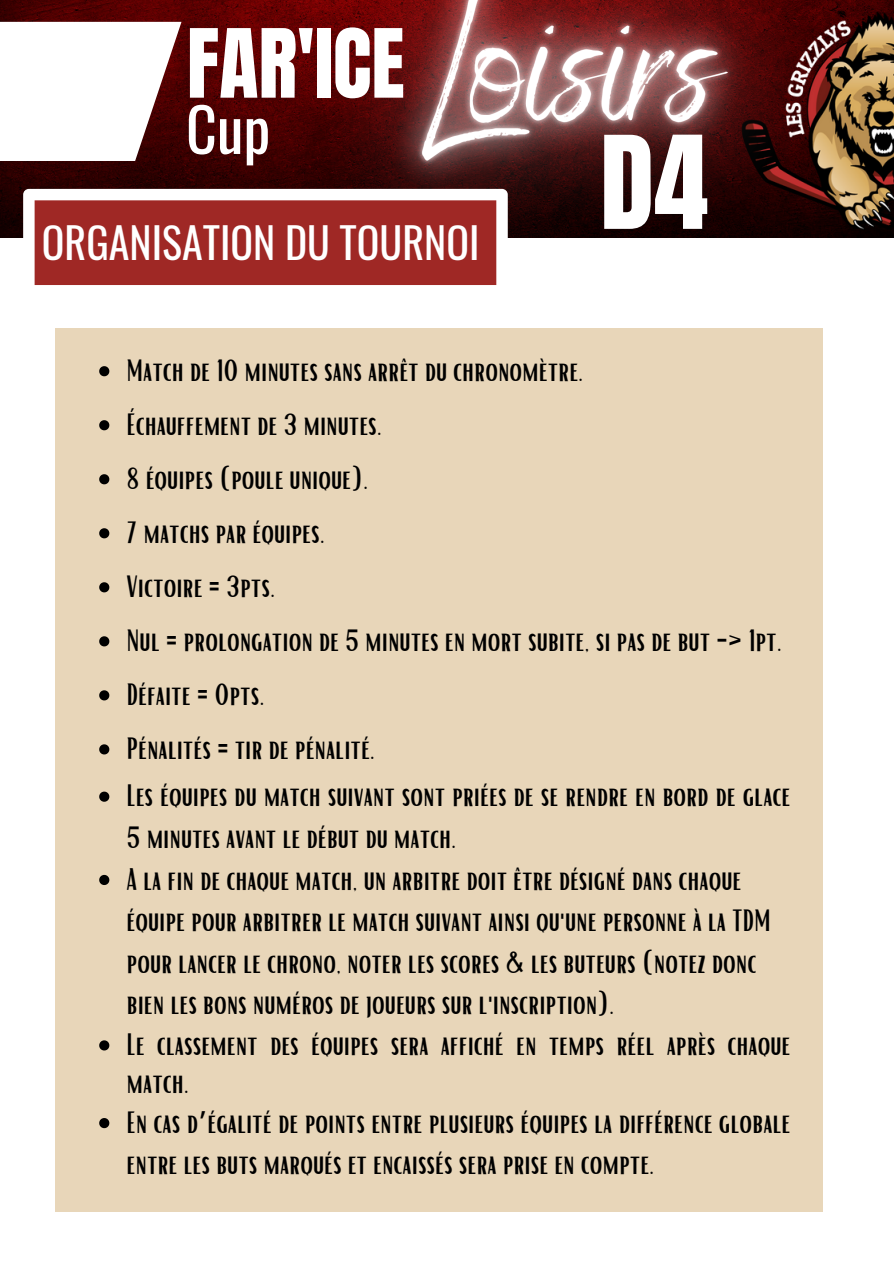
<style>
.page{position:relative;width:894px;height:1264px;background:#fff}
.page>*{position:absolute;margin:0;border:0;box-sizing:border-box;transform-origin:0 0}
.t1{font:109.5px "Anton";color:#fff}
.t2{font:81px "Anton";color:#fff}
.t3{font:60.3px "Oswald";color:#fff}
.t4{font:42px "Oswald";color:#fff}
.t5{font:30px/41.7px "Bright";color:#000}
.s1{font-family:"Noto Sans Gurmukhi"}
</style>
<div class="page">
<div style="left:56px;top:328px;width:766px;height:883px;background:#e8d6b9"></div>
<img style="left:0;top:0;width:893px;height:237px">
<svg style="left:0;top:22px;width:181px;height:139px"></svg>
<svg style="left:23px;top:189px;width:484px;height:96px;background:#ae4a48"></svg>
<svg style="left:99px;top:366px;width:10px;height:10px"></svg>
<svg style="left:99px;top:420px;width:10px;height:10px"></svg>
<svg style="left:99px;top:474px;width:10px;height:10px"></svg>
<svg style="left:99px;top:528px;width:10px;height:10px"></svg>
<svg style="left:99px;top:582px;width:10px;height:10px"></svg>
<svg style="left:99px;top:636px;width:10px;height:10px"></svg>
<svg style="left:99px;top:690px;width:10px;height:10px"></svg>
<svg style="left:99px;top:744px;width:10px;height:10px"></svg>
<svg style="left:99px;top:791px;width:10px;height:10px"></svg>
<svg style="left:99px;top:874px;width:10px;height:11px"></svg>
<svg style="left:99px;top:1040px;width:10px;height:10px"></svg>
<svg style="left:99px;top:1118px;width:10px;height:10px"></svg>
<p class="t2" style="left:187px;top:5px;width:219px">FAR'ICE</p>
<h3 class="t3" style="left:186px;top:82px;width:86px">Cup</h3>
<h4 class="t4" style="left:42px;top:210px;width:439px">ORGANISATION DU TOURNOI</h4>
<h4 class="t1" style="left:600px;top:104px;width:110px">D4</h4>
<p class="t5" style="left:126px;top:348px;width:458px">Match de 10 minutes sans arrêt du chronomètre.</p>
<h2 class="t5" style="left:126px;top:402px;width:257px">Échauffement de 3 minutes.</h2>
<p class="t5" style="left:126px;top:456px;width:243px">8 équipes (poule unique).</p>
<h5 class="t5" style="left:126px;top:510px;width:200px">7 matchs par équipes.</h5>
<p class="t5" style="left:126px;top:564px;width:150px">Victoire = 3pts.</p>
<p class="t5" style="left:126px;top:618px;width:656px">Nul = prolongation de 5 minutes en mort subite, si pas de but -&gt; 1pt.</p>
<p class="t5" style="left:126px;top:672px;width:139px">Défaite = 0pts.</p>
<p class="t5" style="left:126px;top:726px;width:250px">Pénalités = tir de pénalité.</p>
<p class="t5" style="left:126px;top:773px;width:665px">Les équipes du match suivant sont priées de se rendre en bord de glace<br>5 minutes avant le début du match.</p>
<p class="t5" style="left:126px;top:856px;width:645px">A la fin de chaque match, un arbitre doit être désigné dans chaque équipe pour arbitrer le match suivant ainsi qu'une personne à la TDM pour lancer le chrono, noter les scores &amp; les buteurs (notez donc bien les bons numéros de joueurs sur l'inscription).</p>
<p class="t5" style="left:126px;top:1023px;width:665px;line-height:38.2px">Le classement des équipes sera affiché en temps réel après chaque match.</p>
<p class="t5" style="left:126px;top:1099px;width:665px">En cas d<span class="s1">’</span>égalité de points entre plusieurs équipes la différence globale entre les buts marqués et encaissés sera prise en compte.</p>
</div>
